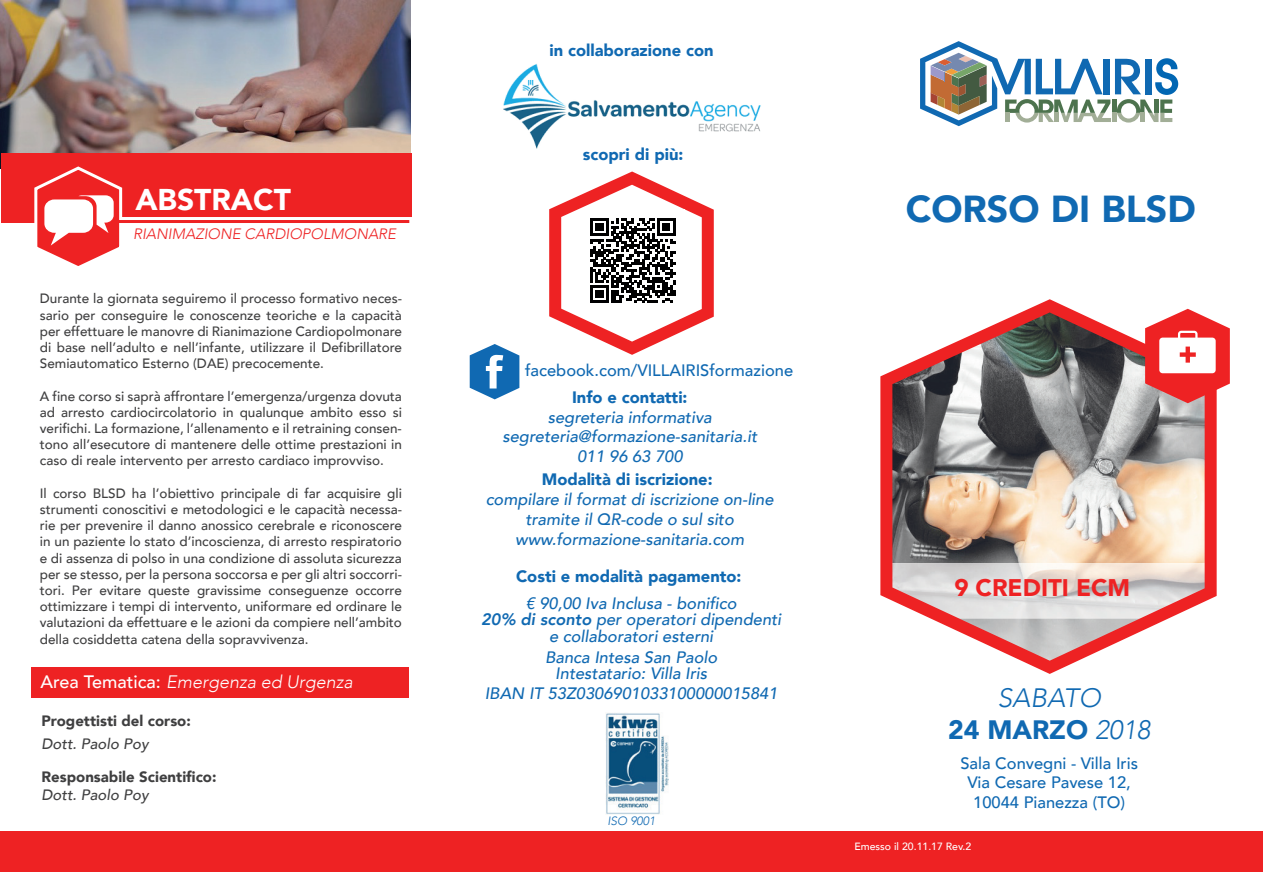
<style>
.page{position:relative;width:1263px;height:893px;background:#fff}
.page>*{position:absolute;margin:0;border:0;box-sizing:border-box;transform-origin:0 0}
.t1{font:900 37.5px "Avenir";color:#1069b2}
.t2{font:900 30px "Avenir";color:#fff}
.t3{font:italic 300 26.55px/32px "Avenir";color:#1069b2;text-align:center}
.t4{font:900 24px "Avenir";color:#ee2223}
.t5{font:italic 300 18px "Avenir";color:#fff}
.t6{font:italic 500 16.5px/19.8px "Avenir";color:#1069b2;text-align:center}
.t7{font:900 16.5px "Avenir";color:#1069b2}
.t8{font:500 16.5px/19.8px "Avenir";color:#1069b2;text-align:center}
.t9{font:900 15px "Avenir";color:#3f3f40}
.t10{font:italic 300 15px "Avenir";color:#ee2223}
.t11{font:italic 500 15px "Avenir";color:#3f3f40}
.t12{font:500 13.5px/16.2px "Avenir";color:#3f3f40;text-align:justify}
.t13{font:italic 300 12px "Avenir";color:#1069b2}
.t14{font:500 10.5px "Avenir";color:#fff}
.s1{font-weight:500;font-style:normal}
.s2{font-weight:800}
.s3{font-weight:900;font-style:normal}
</style>
<div class="page">
<div style="left:0;top:831px;width:1263px;height:41px;background:#ee2223"></div>
<div style="left:32px;top:667px;width:377px;height:30px;background:#ee2223"></div>
<svg style="left:470px;top:344px;width:49px;height:55px"></svg>
<svg style="left:920px;top:41px;width:258px;height:85px"></svg>
<svg style="left:880px;top:299px;width:337px;height:375px"></svg>
<img style="left:503px;top:63px;width:258px;height:86px">
<svg style="left:1145px;top:309px;width:85px;height:94px"></svg>
<svg style="left:549px;top:171px;width:165px;height:184px"></svg>
<img style="left:606px;top:713px;width:62px;height:102px">
<img style="left:0;top:0;width:411px;height:168px">
<div style="left:1px;top:153px;width:410px;height:70px;background:#ee2223"></div>
<svg style="left:34px;top:165px;width:378px;height:101px"></svg>
<h2 class="t2" style="left:135px;top:174px;width:157px">ABSTRACT</h2>
<p class="t10" style="left:133px;top:225px;width:264px">RIANIMAZIONE CARDIOPOLMONARE</p>
<p class="t12" style="left:40px;top:290px;width:364px">Durante la giornata seguiremo il processo formativo neces&shy;sario per conseguire le conoscenze teoriche e la capacità per effettuare le manovre di Rianimazione Cardiopolmonare di base nell’adulto e nell’infante, utilizzare il Defibrillatore Semiautomatico Esterno (DAE) precocemente.</p>
<p class="t12" style="left:40px;top:387px;width:364px">A fine corso si saprà affrontare l’emergenza/urgenza dovuta ad arresto cardiocircolatorio in qualunque ambito esso si verifichi. La formazione, l’allenamento e il retraining consen&shy;tono all’esecutore di mantenere delle ottime prestazioni in caso di reale intervento per arresto cardiaco improvviso.</p>
<p class="t12" style="left:40px;top:484px;width:364px">Il corso BLSD ha l’obiettivo principale di far acquisire gli strumenti conoscitivi e metodologici e le capacità necessa&shy;rie per prevenire il danno anossico cerebrale e riconoscere in un paziente lo stato d’incoscienza, di arresto respiratorio e di assenza di polso in una condizione di assoluta sicurezza per se stesso, per la persona soccorsa e per gli altri soccorri&shy;tori. Per evitare queste gravissime conseguenze occorre ottimizzare i tempi di intervento, uniformare ed ordinare le valutazioni da effettuare e le azioni da compiere nell’ambito della cosiddetta catena della sopravvivenza.</p>
<h3 class="t5" style="left:40px;top:671px;width:314px"><span class="s1">Area Tematica:</span> Emergenza ed Urgenza</h3>
<p class="t9" style="left:41px;top:708px;width:151px">Progettisti del corso:</p>
<p class="t11" style="left:41px;top:734px;width:109px">Dott. Paolo Poy</p>
<p class="t9" style="left:41px;top:763px;width:177px">Responsabile Scientifico:</p>
<p class="t11" style="left:41px;top:785px;width:109px">Dott. Paolo Poy</p>
<p class="t7" style="left:549px;top:36px;width:166px">in collaborazione con</p>
<p class="t7" style="left:583px;top:140px;width:102px">scopri di più:</p>
<p class="t8" style="left:525px;top:359px;width:270px">facebook.com/VILLAIRISformazione</p>
<p class="t7" style="left:572px;top:383px;width:117px">Info e contatti:</p>
<p class="t6" style="left:502px;top:407px;width:256px">segreteria informativa segreteria@formazione-sanitaria.it<br>011 96 63 700</p>
<p class="t7" style="left:542px;top:465px;width:172px">Modalità di iscrizione:</p>
<p class="t6" style="left:486px;top:490px;width:289px">compilare il format di iscrizione on-line tramite il QR-code o sul sito www.formazione-sanitaria.com</p>
<p class="t7" style="left:516px;top:562px;width:227px">Costi e modalità pagamento:</p>
<p class="t6" style="left:481px;top:595px;width:302px;line-height:16.5px">€ 90,00 Iva Inclusa - bonifico<br><span class="s2">20% di sconto</span> per operatori dipendenti e collaboratori esterni</p>
<p class="t6" style="left:545px;top:649px;width:174px;line-height:16.5px">Banca Intesa San Paolo<br>Intestatario: Villa Iris</p>
<p class="t6" style="left:485px;top:684px;width:294px">IBAN IT 53Z0306901033100000015841</p>
<p class="t13" style="left:607px;top:813px;width:49px">ISO 9001</p>
<h1 class="t1" style="left:906px;top:177px;width:292px">CORSO DI BLSD</h1>
<h3 class="t4" style="left:954px;top:567px;width:177px">9 CREDITI ECM</h3>
<h3 class="t3" style="left:948px;top:682px;width:204px">SABATO<br><span class="s3">24 MARZO</span> 2018</h3>
<p class="t8" style="left:960px;top:752px;width:179px">Sala Convegni - Villa Iris<br>Via Cesare Pavese 12,<br>10044 Pianezza (TO)</p>
<p class="t14" style="left:854px;top:837px;width:118px">Emesso il 20.11.17 Rev.2</p>
</div>
